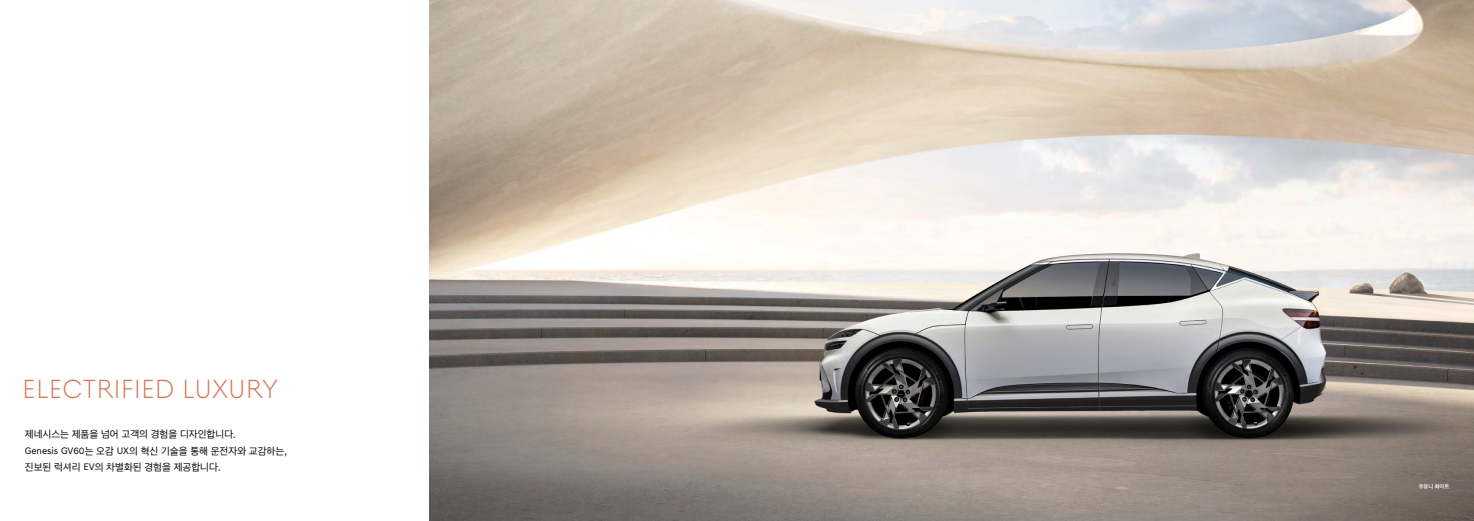
<style>
.page{position:relative;width:1474px;height:521px;background:#fff}
.page>*{position:absolute;margin:0;border:0;box-sizing:border-box;transform-origin:0 0}
.t1{font:300 26.78px "Genesis Sans Head";letter-spacing:.025em;color:#d77759}
.t2{font:9.62px/16.6px "Genesis Sans Text KROTF Regular";color:#000}
.t3{font:5.25px "Genesis Sans Text KROTF Medium";color:#fff}
</style>
<div class="page">
<img style="left:430px;top:0;width:1043px;height:521px">
<h1 class="t1" style="left:23px;top:373px;width:223px">ELECTRI FIE D LUXURY</h1>
<p class="t2" style="left:25px;top:426px;width:263px">제네시스는 제품을 넘어 고객의 경험을 디자인합니다.<br>Genesis GV60는 오감 UX의 혁신 기술을 통해 운전자와 교감하는, 진보된 럭셔리 EV의 차별화된 경험을 제공합니다.</p>
<p class="t3" style="left:1418px;top:483px;width:32px">우유니 화이트</p>
</div>
